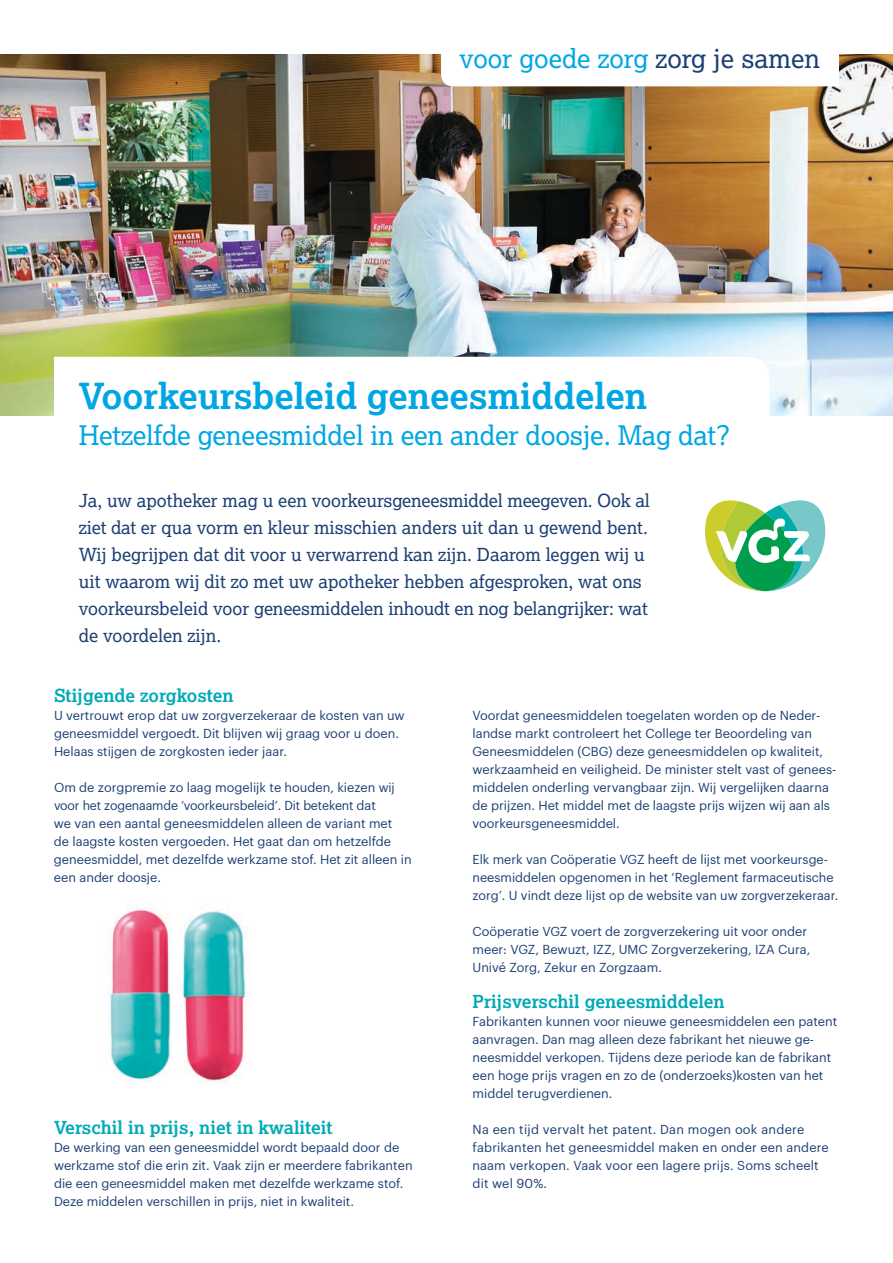
<style>
.page{position:relative;width:893px;height:1263px;background:#fff}
.page>*{position:absolute;margin:0;border:0;box-sizing:border-box;transform-origin:0 0}
.t1{font:700 36px "Lexia";color:#00a6e4}
.t2{font:27px "Lexia";letter-spacing:-.01em;color:#00a6e4}
.t3{font:26.4px "Lexia";color:#00a6e4}
.t4{font:18px/27px "Lexia";color:#1c3f74}
.t5{font:700 18px "Lexia";color:#00aab6}
.t6{font:12.75px/18px "Graphik";color:#1c3f74}
.s1{color:#1c3f74}
</style>
<div class="page">
<img style="left:103px;top:905px;width:144px;height:178px">
<img style="left:0;top:54px;width:893px;height:361px">
<svg style="left:54px;top:357px;width:716px;height:59px"></svg>
<svg style="left:441px;top:54px;width:398px;height:32px"></svg>
<svg style="left:705px;top:500px;width:120px;height:91px"></svg>
<h3 class="t3" style="left:460px;top:41px;width:362px">voor goede zorg <span class="s1">zorg je samen</span></h3>
<h1 class="t1" style="left:79px;top:373px;width:570px">Voorkeursbeleid geneesmiddelen</h1>
<h2 class="t2" style="left:79px;top:418px;width:653px">Hetzelfde geneesmiddel in een ander doosje. Mag dat?</h2>
<p class="t4" style="left:79px;top:486px;width:572px">Ja, uw apotheker mag u een voorkeursgeneesmiddel meegeven. Ook al ziet dat er qua vorm en kleur misschien anders uit dan u gewend bent.<br>Wij begrijpen dat dit voor u verwarrend kan zijn. Daarom leggen wij u uit waarom wij dit zo met uw apotheker hebben afgesproken, wat ons voorkeursbeleid voor geneesmiddelen inhoudt en nog belangrijker: wat de voordelen zijn.</p>
<h3 class="t5" style="left:54px;top:684px;width:181px">Stijgende zorgkosten</h3>
<p class="t6" style="left:54px;top:705px;width:352px">U vertrouwt erop dat uw zorgverzekeraar de kosten van uw geneesmiddel vergoedt. Dit blijven wij graag voor u doen.<br>Helaas stijgen de zorgkosten ieder jaar.</p>
<p class="t6" style="left:54px;top:777px;width:359px">Om de zorgpremie zo laag mogelijk te houden, kiezen wij voor het zogenaamde ‘voorkeursbeleid’. Dit betekent dat<br>we van een aantal geneesmiddelen alleen de variant met<br>de laagste kosten vergoeden. Het gaat dan om hetzelfde geneesmiddel, met dezelfde werkzame stof. Het zit alleen in een ander doosje.</p>
<h3 class="t5" style="left:54px;top:1116px;width:280px">Verschil in prijs, niet in kwaliteit</h3>
<p class="t6" style="left:54px;top:1137px;width:360px">De werking van een geneesmiddel wordt bepaald door de werkzame stof die erin zit. Vaak zijn er meerdere fabrikanten die een geneesmiddel maken met dezelfde werkzame stof.<br>Deze middelen verschillen in prijs, niet in kwaliteit.</p>
<p class="t6" style="left:473px;top:705px;width:365px">Voordat geneesmiddelen toegelaten worden op de Neder&shy;landse markt controleert het College ter Beoordeling van Geneesmiddelen (CBG) deze geneesmiddelen op kwaliteit, werkzaamheid en veiligheid. De minister stelt vast of genees&shy;middelen onderling vervangbaar zijn. Wij vergelijken daarna de prijzen. Het middel met de laagste prijs wijzen wij aan als voorkeursgeneesmiddel.</p>
<p class="t6" style="left:472px;top:849px;width:367px">Elk merk van Coöperatie VGZ heeft de lijst met voorkeursge&shy;neesmiddelen opgenomen in het ‘Reglement farmaceutische zorg’. U vindt deze lijst op de website van uw zorgverzekeraar.</p>
<p class="t6" style="left:472px;top:921px;width:339px">Coöperatie VGZ voert de zorgverzekering uit voor onder meer: VGZ, Bewuzt, IZZ, UMC Zorgverzekering, IZA Cura,<br>Univé Zorg, Zekur en Zorgzaam.</p>
<h3 class="t5" style="left:472px;top:990px;width:254px">Prijsverschil geneesmiddelen</h3>
<p class="t6" style="left:472px;top:1011px;width:366px">Fabrikanten kunnen voor nieuwe geneesmiddelen een patent aanvragen. Dan mag alleen deze fabrikant het nieuwe ge&shy;neesmiddel verkopen. Tijdens deze periode kan de fabrikant een hoge prijs vragen en zo de (onderzoeks)kosten van het middel terugverdienen.</p>
<p class="t6" style="left:472px;top:1119px;width:358px">Na een tijd vervalt het patent. Dan mogen ook andere fabrikanten het geneesmiddel maken en onder een andere naam verkopen. Vaak voor een lagere prijs. Soms scheelt dit wel 90%.</p>
</div>
